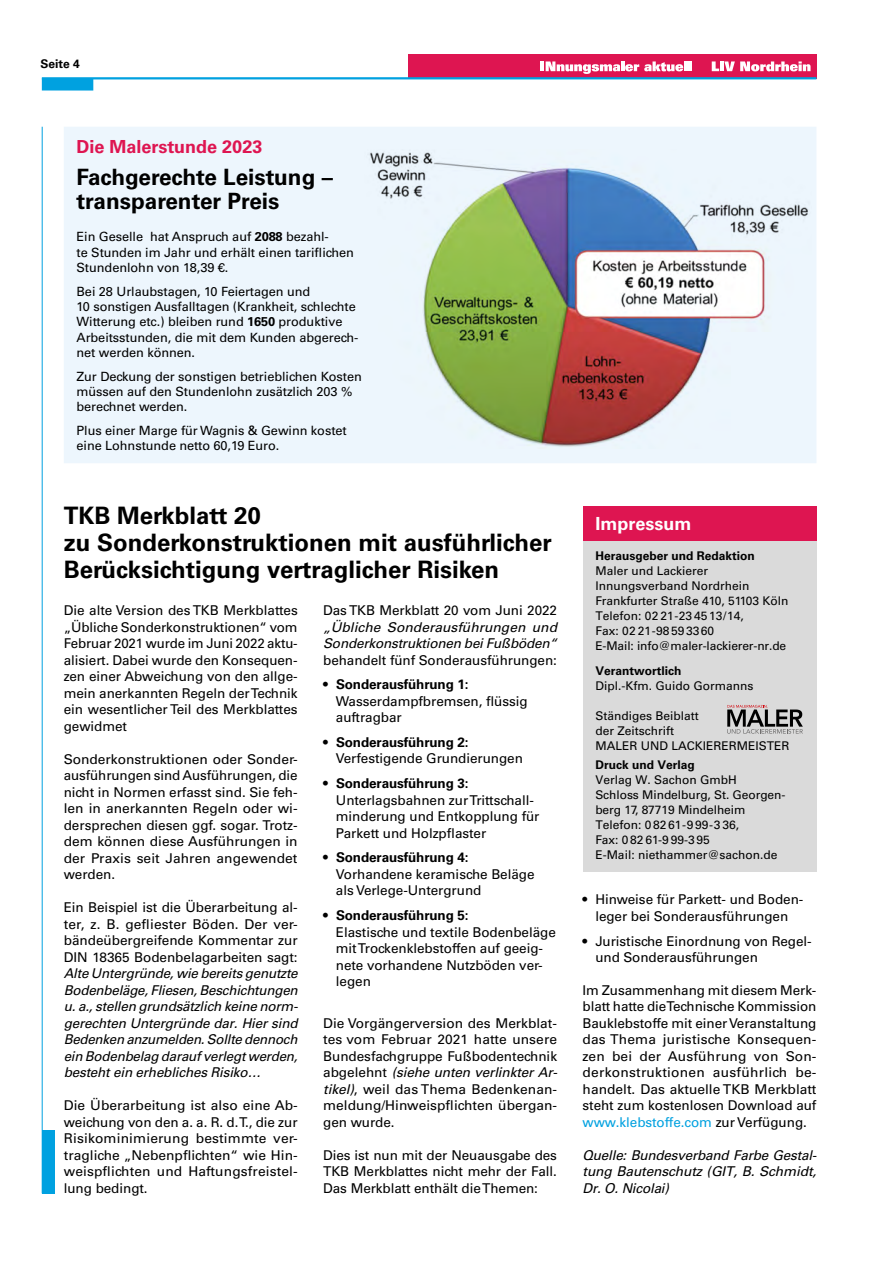
<style>
.page{position:relative;width:876px;height:1263px;background:#fff}
.page>*{position:absolute;margin:0;border:0;box-sizing:border-box;transform-origin:0 0}
.t1{font:700 24px/27px "Univers LT Std";color:#000}
.t2{font:700 22.5px/24px "Univers LT Std";color:#000}
.t3{font:700 18px "Univers LT Std";color:#de1551}
.t4{font:700 18px "Univers LT Std";color:#fff}
.t5{font:13.5px/16.5px "Univers LT Std";letter-spacing:-.005em;color:#000;text-align:justify}
.t6{font:italic 13.5px/16.5px "Univers LT Std";letter-spacing:-.015em;color:#000;text-align:justify}
.t7{font:12.75px/15.3px "Univers LT Std";letter-spacing:-.005em;color:#000}
.t8{font:12px/15px "Univers LT Std";color:#000}
.t9{font:700 12px "Univers LT Std";color:#000}
.s1{font-weight:700}
.s2{font-style:italic}
.s3{color:#00a1e0}
</style>
<div class="page">
<div style="left:408px;top:54px;width:408px;height:25px;background:#de1551"></div>
<hr style="left:42px;top:127px;width:1px;height:1066px;background:#00a1e0">
<div style="left:42px;top:1130px;width:12px;height:63px;background:#00a1e0"></div>
<hr style="left:42px;top:77px;width:774px;height:2px;background:#00a1e0">
<div style="left:42px;top:78px;width:51px;height:13px;background:#00a1e0"></div>
<hr style="left:540px;top:61px;width:4px;height:10px;background:#fff">
<svg style="left:546px;top:61px;width:145px;height:13px"></svg>
<svg style="left:712px;top:61px;width:98px;height:10px"></svg>
<div style="left:583px;top:540px;width:233px;height:332px;background:#dadada"></div>
<div style="left:583px;top:506px;width:233px;height:34px;background:#de1551"></div>
<svg style="left:727px;top:705px;width:76px;height:29px"></svg>
<div style="left:64px;top:127px;width:752px;height:336px;background:#edf6fd"></div>
<img style="left:364px;top:149px;width:447px;height:299px">
<p class="t9" style="left:40px;top:57px;width:41px">Seite 4</p>
<h3 class="t3" style="left:77px;top:136px;width:187px">Die Malerstunde 2023</h3>
<h2 class="t2" style="left:77px;top:165px;width:258px">Fachgerechte Leistung – transparenter Preis</h2>
<p class="t7" style="left:77px;top:229px;width:279px">Ein Geselle hat Anspruch auf <span class="s1">2088</span> bezahl-<br>te Stunden im Jahr und erhält einen tariflichen<br>Stundenlohn von 18,39 €.</p>
<p class="t7" style="left:77px;top:284px;width:283px">Bei 28 Urlaubstagen, 10 Feiertagen und<br>10 sonstigen Ausfalltagen (Krankheit, schlechte Witterung etc.) bleiben rund <span class="s1">1650</span> produktive Arbeitsstunden, die mit dem Kunden abgerech&shy;net werden können.</p>
<p class="t7" style="left:77px;top:369px;width:287px">Zur Deckung der sonstigen betrieblichen Kosten müssen auf den Stundenlohn zusätzlich 203 % berechnet werden.</p>
<p class="t7" style="left:77px;top:423px;width:272px">Plus einer Marge für Wagnis &amp; Gewinn kostet eine Lohnstunde netto 60,19 Euro.</p>
<h1 class="t1" style="left:64px;top:502px;width:489px">TKB Merkblatt 20<br>zu Sonderkonstruktionen mit ausführlicher<br>Berücksichtigung vertraglicher Risiken</h1>
<p class="t5" style="left:64px;top:602px;width:235px">Die alte Version des TKB Merkblattes „Übliche Sonderkonstruktionen“ vom Februar 2021 wurde im Juni 2022 aktu&shy;alisiert. Dabei wurde den Konsequen&shy;zen einer Abweichung von den allge&shy;mein anerkannten Regeln der Technik ein wesentlicher Teil des Merkblattes gewidmet</p>
<p class="t5" style="left:64px;top:751px;width:235px">Sonderkonstruktionen oder Sonder&shy;ausführungen sind Ausführungen, die nicht in Normen erfasst sind. Sie feh&shy;len in anerkannten Regeln oder wi&shy;dersprechen diesen ggf. sogar. Trotz&shy;dem können diese Ausführungen in der Praxis seit Jahren angewendet werden.</p>
<p class="t5" style="left:64px;top:899px;width:235px">Ein Beispiel ist die Überarbeitung al&shy;ter, z. B. gefliester Böden. Der ver&shy;bändeübergreifende Kommentar zur DIN 18365 Bodenbelagarbeiten sagt:</p>
<p class="t6" style="left:64px;top:965px;width:236px">Alte Untergründe, wie bereits genutzte Bodenbeläge, Fliesen, Beschichtungen u. a., stellen grundsätzlich keine norm&shy;gerechten Untergründe dar. Hier sind Bedenken anzumelden. Sollte dennoch ein Bodenbelag darauf verlegt werden, besteht ein erhebliches Risiko…</p>
<p class="t5" style="left:64px;top:1097px;width:235px">Die Überarbeitung ist also eine Ab&shy;weichung von den a. a. R. d. T., die zur Risikominimierung bestimmte ver&shy;tragliche „Nebenpflichten“ wie Hin&shy;weispflichten und Haftungsfreistel&shy;lung bedingt.</p>
<p class="t5" style="left:323px;top:602px;width:235px">Das TKB Merkblatt 20 vom Juni 2022</p>
<p class="t6" style="left:323px;top:619px;width:235px">„Übliche Sonderausführungen und<br>Sonderkonstruktionen bei Fußböden“</p>
<p class="t5" style="left:323px;top:652px;width:235px">behandelt fünf Sonderausführungen:</p>
<p class="t5" style="left:336px;top:676px;width:193px;text-align:left;text-indent:-13px">• <span class="s1">Sonderausführung 1:<br></span>Wasserdampfbremsen, flüssig auftragbar</p>
<p class="t5" style="left:336px;top:734px;width:189px;text-indent:-13px">• <span class="s1">Sonderausführung 2:<br></span>Verfestigende Grundierungen</p>
<p class="t5" style="left:336px;top:775px;width:205px;text-align:left;text-indent:-13px">• <span class="s1">Sonderausführung 3:<br></span>Unterlagsbahnen zur Trittschall&shy;minderung und Entkopplung für<br>Parkett und Holzpflaster</p>
<p class="t5" style="left:336px;top:849px;width:200px;text-align:left;text-indent:-13px">• <span class="s1">Sonderausführung 4:<br></span>Vorhandene keramische Beläge als Verlege-Untergrund</p>
<p class="t5" style="left:336px;top:907px;width:221px;text-align:left;text-indent:-13px">• <span class="s1">Sonderausführung 5:<br></span>Elastische und textile Bodenbeläge mit Trockenklebstoffen auf geeig&shy;nete vorhandene Nutzböden ver&shy;legen</p>
<p class="t5" style="left:323px;top:1015px;width:236px">Die Vorgängerversion des Merkblat&shy;tes vom Februar 2021 hatte unsere Bundesfachgruppe Fußbodentechnik abgelehnt <span class="s2">(siehe unten verlinkter Ar&shy;tikel)</span>, weil das Thema Bedenkenan&shy;meldung/Hinweispflichten übergan&shy;gen wurde.</p>
<p class="t5" style="left:323px;top:1147px;width:235px">Dies ist nun mit der Neuausgabe des TKB Merkblattes nicht mehr der Fall.<br>Das Merkblatt enthält die Themen:</p>
<h3 class="t4" style="left:595px;top:513px;width:97px">Impressum</h3>
<p class="t9" style="left:595px;top:548px;width:161px">Herausgeber und Redaktion</p>
<p class="t8" style="left:595px;top:563px;width:195px">Maler und Lackierer<br>Innungsverband Nordrhein<br>Frankfurter Straße 410, 51103 Köln<br>Telefon: 02 21-23 45 13/14,<br>Fax: 02 21-98593360<br>E-Mail: info@maler-lackierer-nr.de</p>
<p class="t9" style="left:595px;top:664px;width:88px">Verantwortlich</p>
<p class="t8" style="left:595px;top:678px;width:160px">Dipl.-Kfm. Guido Gormanns</p>
<p class="t8" style="left:595px;top:708px;width:196px">Ständiges Beiblatt<br>der Zeitschrift<br>MALER UND LACKIERERMEISTER</p>
<p class="t9" style="left:595px;top:758px;width:101px">Druck und Verlag</p>
<p class="t8" style="left:595px;top:772px;width:192px">Verlag W. Sachon GmbH<br>Schloss Mindelburg, St. Georgen&shy;berg 17, 87719 Mindelheim<br>Telefon: 0 82 61-9 99-3 36,<br>Fax: 0 82 61-9 99-3 95<br>E-Mail: niethammer@sachon.de</p>
<p class="t5" style="left:583px;top:891px;width:221px;text-align:center">• Hinweise für Parkett- und Boden&shy;leger bei Sonderausführungen</p>
<p class="t5" style="left:595px;top:933px;width:218px;text-indent:-13px">• Juristische Einordnung von Regel&shy;und Sonderausführungen</p>
<p class="t5" style="left:583px;top:982px;width:235px">Im Zusammenhang mit diesem Merk&shy;blatt hatte die Technische Kommission Bauklebstoffe mit einer Veranstaltung das Thema juristische Konsequen&shy;zen bei der Ausführung von Son&shy;derkonstruktionen ausführlich be&shy;handelt. Das aktuelle TKB Merkblatt steht zum kostenlosen Download auf <span class="s3">www.klebstoffe.com</span> zur Verfügung.</p>
<p class="t6" style="left:583px;top:1147px;width:236px">Quelle: Bundesverband Farbe Gestal&shy;tung Bautenschutz (GIT, B. Schmidt, Dr. O. Nicolai)</p>
</div>
